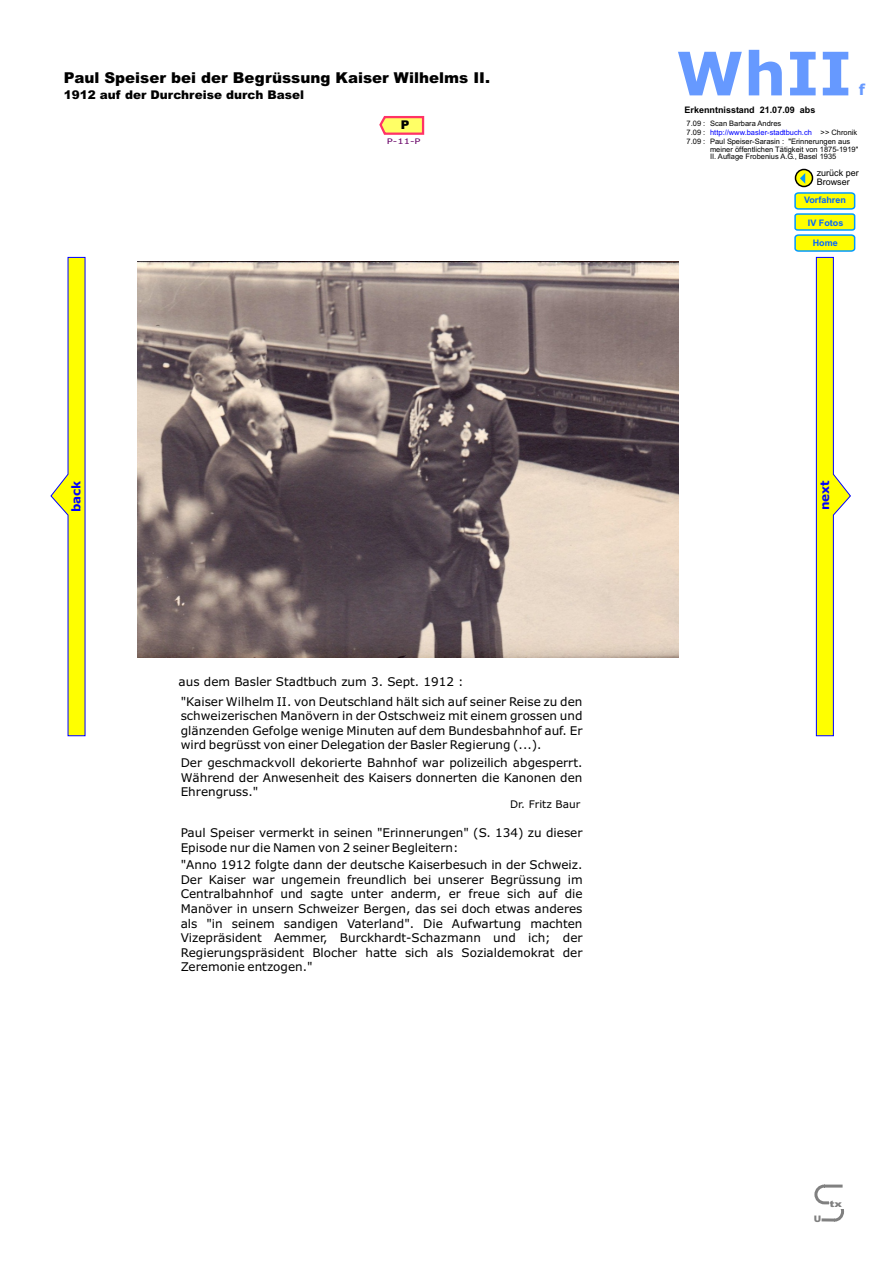
<style>
.page{position:relative;width:894px;height:1263px;background:#fff}
.page>*{position:absolute;margin:0;border:0;box-sizing:border-box;transform-origin:0 0}
.t1{font:700 60px "Verdana";color:#69f}
.t2{font:900 15px "Arial";color:#000}
.t3{font:700 15px "Verdana";color:#69f}
.t4{font:12px/14.5px "Verdana";color:#000;text-align:justify}
.t5{font:900 12px "Arial";color:#000}
.t6{font:700 12px "Verdana";color:#00f}
.t7{font:10.5px "Verdana";color:#000}
.t8{font:700 9px "Arial";color:#000}
.t9{font:700 9px "Arial";color:#06f}
.t10{font:9px/9px "Arial";color:#000}
.t11{font:900 9px "Arial";color:#808080;scale:1.26 1}
.t12{font:900 9px "Arial";color:#808080}
.t13{font:7.65px "Verdana";color:#606;scale:1.3 1}
.t14{font:7.5px/7.6px "Arial";color:#000}
.t15{font:7.5px "Arial";color:#00f}
.s1{font-style:inherit}
.s2{color:#000}
</style>
<div class="page">
<svg style="left:814px;top:1184px;width:30px;height:38px"></svg>
<div style="left:829px;top:1200px;width:16px;height:9px;background:#fff"></div>
<svg style="left:795px;top:169px;width:18px;height:18px"></svg>
<svg style="left:800px;top:173px;width:5px;height:11px"></svg>
<svg style="left:51px;top:257px;width:34px;height:479px"></svg>
<svg style="left:379px;top:116px;width:46px;height:19px"></svg>
<svg style="left:794px;top:192px;width:62px;height:544px"></svg>
<img style="left:138px;top:261px;width:540px;height:397px">
<p class="t2" style="left:64px;top:72px;width:428px">Paul Speiser bei der Begrüssung Kaiser Wilhelm<span class="s1">s</span> II.</p>
<p class="t5" style="left:64px;top:91px;width:242px">1912 auf der Durchreise durch Basel</p>
<p class="t5" style="left:401px;top:121px;width:10px">P</p>
<p class="t13" style="left:387px;top:138px;width:27px">P-11-P</p>
<h1 class="t1" style="left:676px;top:50px;width:177px">WhII</h1>
<p class="t8" style="left:685px;top:107px;width:132px">Erkenntnisstand 21.07.09 abs</p>
<p class="t14" style="left:687px;top:120px;width:20px">7.09 :</p>
<p class="t14" style="left:710px;top:120px;width:73px">Scan Barbara Andres</p>
<p class="t3" style="left:859px;top:84px;width:8px">f</p>
<p class="t15" style="left:687px;top:129px;width:172px"><span class="s2">7.09 :</span> http://www.basler-stadtbuch.ch <span class="s2">&gt;&gt; Chronik</span></p>
<p class="t14" style="left:710px;top:138px;width:150px;text-indent:-23px">7.09 : Paul Speiser-Sarasin : "Erinnerungen aus meiner öffentlichen Tätigkeit von 1875-1919"<br>II. Auflage Frobenius A.G., Basel 1935</p>
<p class="t10" style="left:817px;top:169px;width:44px">zurück per<br>Browser</p>
<p class="t9" style="left:804px;top:197px;width:43px">Vorfahren</p>
<p class="t9" style="left:808px;top:219px;width:37px">IV Fotos</p>
<p class="t9" style="left:813px;top:239px;width:27px">Home</p>
<p class="t6" style="left:71px;top:512px;width:33px;rotate:-90deg">back</p>
<p class="t6" style="left:820px;top:510px;width:32px;rotate:-90deg">next</p>
<p class="t4" style="left:179px;top:675px;width:287px">aus dem Basler Stadtbuch zum 3. Sept. 1912 :</p>
<p class="t4" style="left:181px;top:695px;width:403px">"Kaiser Wilhelm II. von Deutschland hält sich auf seiner Reise zu den schweizerischen Manövern in der Ostschweiz mit einem grossen und glänzenden Gefolge wenige Minuten auf dem Bundesbahnhof auf. Er wird begrüsst von einer Delegation der Basler Regierung (...).</p>
<p class="t4" style="left:181px;top:756px;width:403px">Der geschmackvoll dekorierte Bahnhof war polizeilich abgesperrt.<br>Während der Anwesenheit des Kaisers donnerten die Kanonen den Ehrengruss."</p>
<p class="t7" style="left:510px;top:800px;width:71px">Dr. Fritz Baur</p>
<p class="t4" style="left:181px;top:826px;width:403px">Paul Speiser vermerkt in seinen "Erinnerungen" (S. 134) zu dieser<br>Episode nur die Namen von 2 seiner Begleitern:</p>
<p class="t4" style="left:181px;top:859px;width:404px">"Anno 1912 folgte dann der deutsche Kaiserbesuch in der Schweiz.<br>Der Kaiser war ungemein freundlich bei unserer Begrüssung im Centralbahnhof und sagte unter anderm, er freue sich auf die Manöver in unsern Schweizer Bergen, das sei doch etwas anderes als "in seinem sandigen Vaterland". Die Aufwartung machten Vizepräsident Aemmer, Burckhardt-Schazmann und ich; der Regierungspräsident Blocher hatte sich als Sozialdemokrat der Zeremonie entzogen."</p>
<p class="t12" style="left:814px;top:1215px;width:9px">U</p>
<p class="t11" style="left:830px;top:1201px;width:11px">tx</p>
</div>
